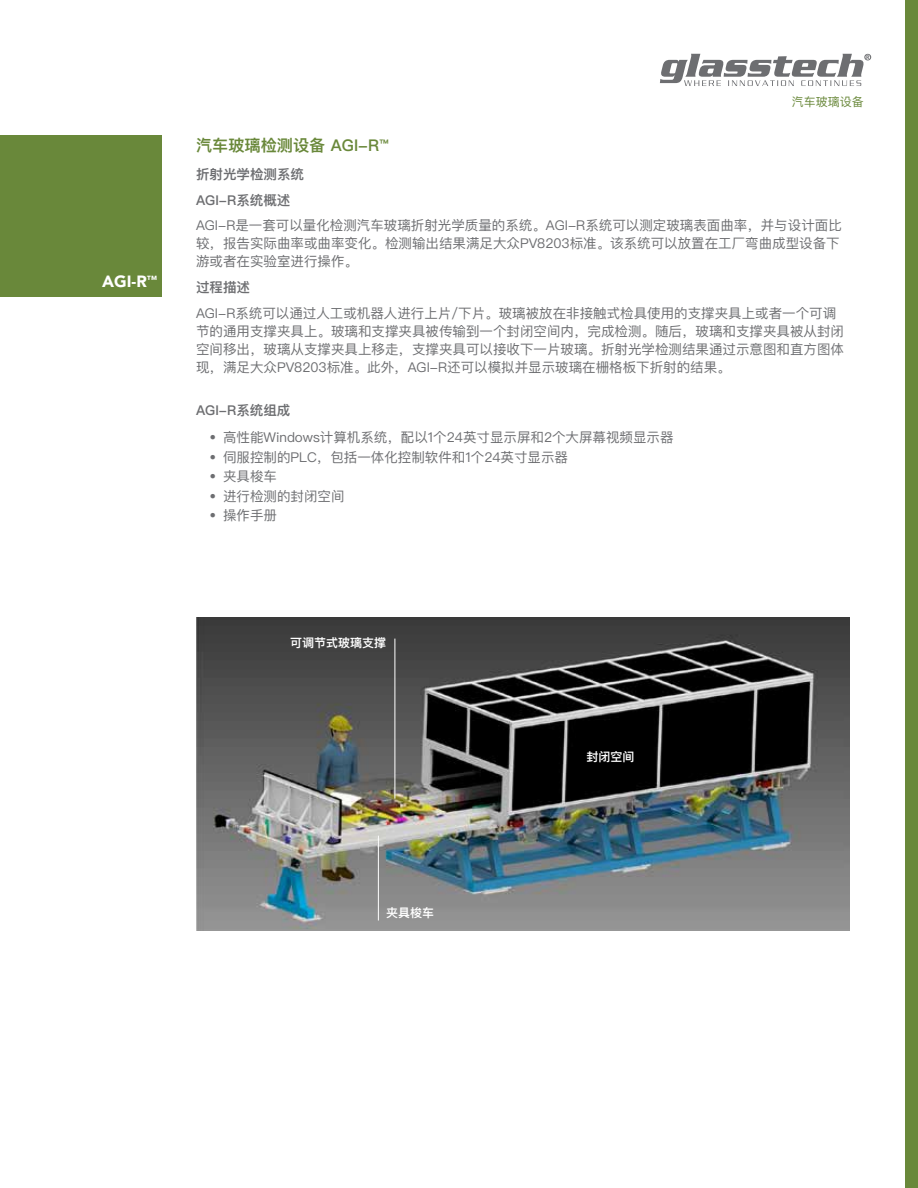
<style>
.page{position:relative;width:918px;height:1188px;background:#fff}
.page>*{position:absolute;margin:0;border:0;box-sizing:border-box;transform-origin:0 0}
.t1{font:600 16.2px "Ping Fang SC";color:#69883a}
.t2{font:900 16.2px "Avenir LT Std";color:#fff}
.t3{font:13.5px/18px "Ping Fang SC";color:#6d6e71}
.t4{font:600 13.5px/25.5px "Ping Fang SC";color:#6d6e71}
.t5{font:600 12px "Ping Fang SC";color:#fff}
.t6{font:12px "Ping Fang SC";color:#69883a}
</style>
<div class="page">
<svg style="left:660px;top:54px;width:211px;height:32px"></svg>
<div style="left:0;top:135px;width:162px;height:162px;background:#69883a"></div>
<div style="left:905px;top:0;width:13px;height:1188px;background:#69883a"></div>
<img style="left:196px;top:618px;width:654px;height:313px">
<hr style="left:395px;top:639px;width:1px;height:160px;background:#fff">
<hr style="left:378px;top:836px;width:1px;height:85px;background:#fff">
<p class="t2" style="left:102px;top:271px;width:56px">AGI-R<sup>™</sup></p>
<p class="t1" style="left:196px;top:135px;width:194px">汽车玻璃检测设备 AGI-R<sup>™</sup></p>
<p class="t6" style="left:792px;top:94px;width:73px">汽车玻璃设备</p>
<p class="t4" style="left:196px;top:162px;width:109px">折射光学检测系统<br>AGI-R系统概述</p>
<p class="t3" style="left:196px;top:217px;width:647px">AGI-R是一套可以量化检测汽车玻璃折射光学质量的系统。AGI-R系统可以测定玻璃表面曲率，并与设计面比较，报告实际曲率或曲率变化。检测输出结果满足大众PV8203标准。该系统可以放置在工厂弯曲成型设备下游或者在实验室进行操作。</p>
<p class="t4" style="left:196px;top:274px;width:55px">过程描述</p>
<p class="t3" style="left:196px;top:304px;width:649px">AGI-R系统可以通过人工或机器人进行上片/下片。玻璃被放在非接触式检具使用的支撑夹具上或者一个可调节的通用支撑夹具上。玻璃和支撑夹具被传输到一个封闭空间内，完成检测。随后，玻璃和支撑夹具被从封闭空间移出，玻璃从支撑夹具上移走，支撑夹具可以接收下一片玻璃。折射光学检测结果通过示意图和直方图体现，满足大众PV8203标准。此外，AGI-R还可以模拟并显示玻璃在栅格板下折射的结果。</p>
<p class="t4" style="left:196px;top:397px;width:96px">AGI-R系统组成</p>
<p class="t3" style="left:210px;top:428px;width:466px">• 高性能Windows计算机系统，配以1个24英寸显示屏和2个大屏幕视频显示器</p>
<p class="t3" style="left:210px;top:448px;width:360px">• 伺服控制的PLC，包括一体化控制软件和1个24英寸显示器</p>
<p class="t3" style="left:210px;top:467px;width:69px">• 夹具梭车</p>
<p class="t3" style="left:210px;top:487px;width:136px">• 进行检测的封闭空间</p>
<p class="t3" style="left:210px;top:506px;width:69px">• 操作手册</p>
<p class="t5" style="left:290px;top:636px;width:97px">可调节式玻璃支撑</p>
<p class="t5" style="left:587px;top:750px;width:49px">封闭空间</p>
<p class="t5" style="left:386px;top:905px;width:49px">夹具梭车</p>
</div>
